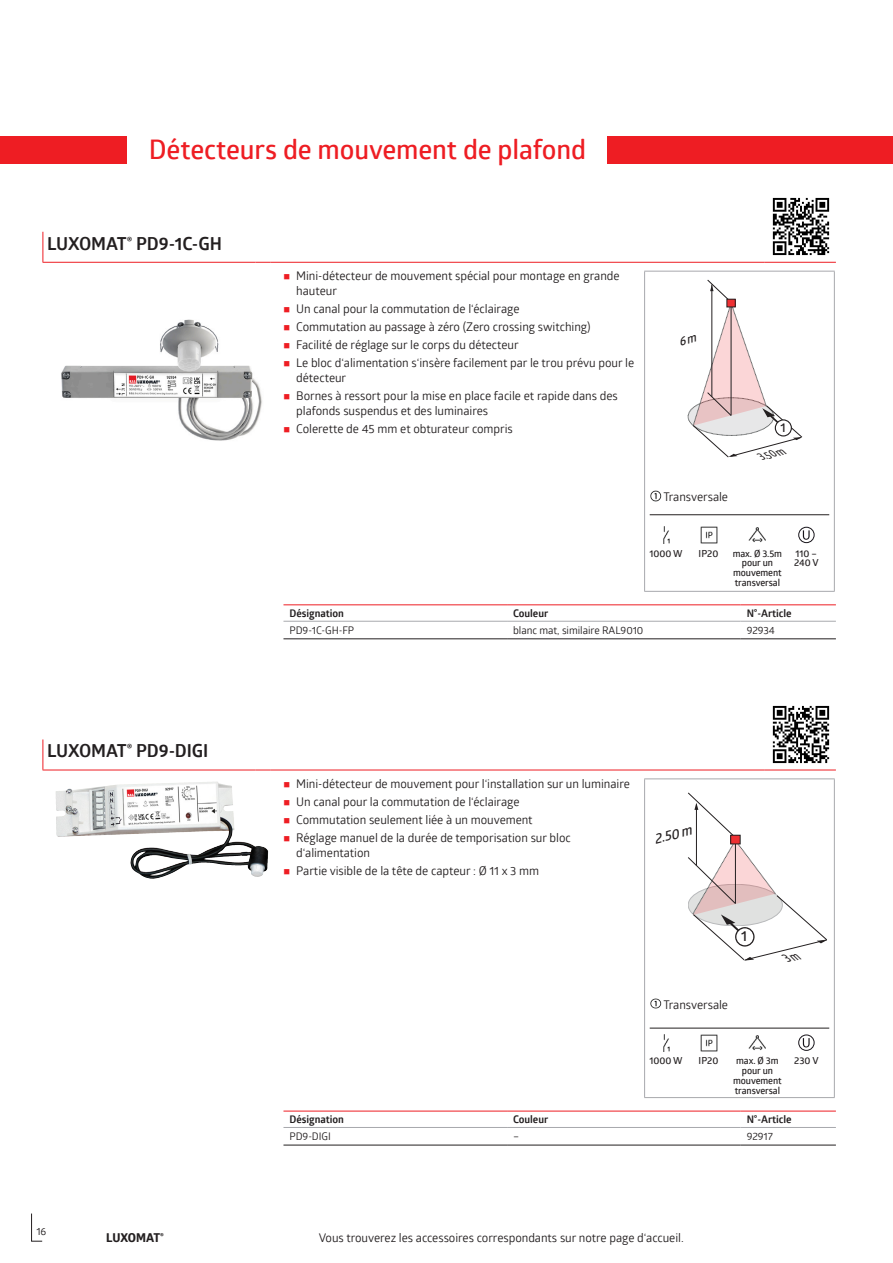
<style>
.page{position:relative;width:893px;height:1263px;background:#fff}
.page>*{position:absolute;margin:0;border:0;box-sizing:border-box;transform-origin:0 0}
.t1{font:600 27px "Glober";letter-spacing:-.005em;color:#ee1d23}
.t2{font:700 18px "Glober";letter-spacing:-.005em;color:#231f20}
.t3{font:600 14.55px "Glober";color:#231f20}
.t4{font:italic 600 14.1px "Glober";color:#231f20;scale:.95 1}
.t5{font:600 12.75px "Glober";color:#231f20}
.t6{font:12px/18px "Glober";letter-spacing:-.005em;color:#231f20}
.t7{font:700 12px "Globerx";letter-spacing:-.01em;color:#231f20}
.t8{font:italic 600 10.95px "Glober";color:#231f20;scale:.81 1}
.t9{font:10.5px "Glober";letter-spacing:-.005em;color:#231f20}
.t10{font:700 10.5px "Glober";letter-spacing:-.005em;color:#231f20}
.t11{font:600 9.75px/9.8px "Glober";letter-spacing:-.01em;color:#231f20;text-align:center}
.t12{font:700 7.05px "Globerx";color:#231f20}
</style>
<div class="page">
<div style="left:0;top:136px;width:893px;height:28px;background:#ee1d23"></div>
<svg style="left:31px;top:1213px;width:12px;height:29px"></svg>
<div style="left:128px;top:132px;width:479px;height:36px;background:#fff"></div>
<hr style="left:765px;top:770px;width:71px;height:1px;background:#ee1d23">
<hr style="left:43px;top:739px;width:1px;height:31px;background:#ee1d23">
<hr style="left:43px;top:770px;width:212px;height:1px;background:#ee1d23">
<svg style="left:255px;top:770px;width:16px;height:1px"></svg>
<hr style="left:271px;top:770px;width:494px;height:1px;background:#ee1d23">
<img style="left:772px;top:705px;width:58px;height:59px">
<img style="left:56px;top:782px;width:160px;height:55px">
<hr style="left:644px;top:779px;width:1px;height:318px;background:#a8a9ad">
<hr style="left:644px;top:778px;width:191px;height:1px;background:#a8a9ad">
<hr style="left:834px;top:779px;width:1px;height:318px;background:#a8a9ad">
<hr style="left:644px;top:1097px;width:191px;height:1px;background:#a8a9ad">
<svg style="left:651px;top:998px;width:10px;height:11px"></svg>
<hr style="left:650px;top:1028px;width:179px;height:1px;background:#231f20">
<img style="left:663px;top:1034px;width:7px;height:17px">
<img style="left:700px;top:1034px;width:17px;height:17px">
<img style="left:749px;top:1035px;width:17px;height:16px">
<div style="left:798px;top:1034px;width:16px;height:17px;border:1px solid #17141a;border-radius:50%"></div>
<svg style="left:803px;top:1038px;width:7px;height:9px"></svg>
<hr style="left:283px;top:1145px;width:224px;height:1px;background:#231f20">
<hr style="left:507px;top:1145px;width:234px;height:1px;background:#231f20">
<hr style="left:741px;top:1145px;width:95px;height:1px;background:#231f20">
<hr style="left:283px;top:1111px;width:224px;height:1px;background:#ee1d23">
<hr style="left:283px;top:1127px;width:224px;height:1px;background:#a8a9ad">
<hr style="left:507px;top:1127px;width:234px;height:1px;background:#a8a9ad">
<hr style="left:741px;top:1127px;width:95px;height:1px;background:#a8a9ad">
<hr style="left:507px;top:1111px;width:234px;height:1px;background:#ee1d23">
<hr style="left:741px;top:1111px;width:95px;height:1px;background:#ee1d23">
<hr style="left:765px;top:262px;width:71px;height:1px;background:#ee1d23">
<hr style="left:43px;top:232px;width:1px;height:30px;background:#ee1d23">
<hr style="left:43px;top:262px;width:212px;height:1px;background:#ee1d23">
<svg style="left:255px;top:262px;width:16px;height:1px"></svg>
<hr style="left:271px;top:262px;width:494px;height:1px;background:#ee1d23">
<img style="left:772px;top:197px;width:58px;height:59px">
<img style="left:61px;top:319px;width:201px;height:122px">
<hr style="left:644px;top:271px;width:1px;height:320px;background:#a8a9ad">
<hr style="left:644px;top:271px;width:191px;height:1px;background:#a8a9ad">
<hr style="left:834px;top:271px;width:1px;height:320px;background:#a8a9ad">
<hr style="left:644px;top:591px;width:191px;height:1px;background:#a8a9ad">
<svg style="left:651px;top:490px;width:10px;height:11px"></svg>
<hr style="left:650px;top:514px;width:179px;height:1px;background:#231f20">
<img style="left:663px;top:526px;width:7px;height:17px">
<img style="left:700px;top:526px;width:17px;height:17px">
<img style="left:749px;top:527px;width:17px;height:16px">
<div style="left:798px;top:527px;width:16px;height:16px;border:1px solid #17141a;border-radius:50%"></div>
<svg style="left:803px;top:530px;width:7px;height:10px"></svg>
<svg style="left:283px;top:605px;width:553px;height:16px"></svg>
<hr style="left:283px;top:638px;width:224px;height:1px;background:#231f20">
<hr style="left:507px;top:638px;width:234px;height:1px;background:#231f20">
<hr style="left:741px;top:638px;width:95px;height:1px;background:#231f20">
<hr style="left:283px;top:604px;width:224px;height:1px;background:#ee1d23">
<hr style="left:283px;top:621px;width:224px;height:1px;background:#a8a9ad">
<hr style="left:507px;top:621px;width:234px;height:1px;background:#a8a9ad">
<hr style="left:741px;top:621px;width:95px;height:1px;background:#a8a9ad">
<hr style="left:507px;top:604px;width:234px;height:1px;background:#ee1d23">
<hr style="left:741px;top:604px;width:95px;height:1px;background:#ee1d23">
<svg style="left:688px;top:792px;width:139px;height:169px"></svg>
<svg style="left:687px;top:280px;width:115px;height:177px"></svg>
<h1 class="t1" style="left:149px;top:131px;width:439px">Détecteurs de mouvement de plafond</h1>
<h2 class="t2" style="left:47px;top:230px;width:176px">LUXOMAT<sup>®</sup> PD9-1C-GH</h2>
<h2 class="t2" style="left:47px;top:738px;width:163px">LUXOMAT<sup>®</sup> PD9-DIGI</h2>
<p class="t6" style="left:296px;top:268px;width:325px;line-height:15px">Mini-détecteur de mouvement spécial pour montage en grande hauteur</p>
<p class="t6" style="left:296px;top:299px;width:339px">Un canal pour la commutation de l‘éclairage<br>Commutation au passage à zéro (Zero crossing switching)<br>Facilité de réglage sur le corps du détecteur<br>Le bloc d‘alimentation s‘insère facilement par le trou prévu pour le</p>
<p class="t6" style="left:296px;top:368px;width:323px">détecteur<br>Bornes à ressort pour la mise en place facile et rapide dans des</p>
<p class="t6" style="left:296px;top:401px;width:218px">plafonds suspendus et des luminaires<br>Colerette de 45 mm et obturateur compris</p>
<p class="t6" style="left:663px;top:487px;width:66px">Transversale</p>
<p class="t5" style="left:780px;top:418px;width:7px">1</p>
<p class="t8" style="left:759px;top:449px;width:34px;rotate:-16deg">3.50m</p>
<p class="t11" style="left:649px;top:548px;width:35px">1000 W</p>
<p class="t11" style="left:699px;top:548px;width:21px">IP20</p>
<p class="t11" style="left:733px;top:548px;width:51px">max. Ø 3.5m pour un mouvement transversal</p>
<p class="t11" style="left:794px;top:548px;width:26px;text-align:left">110 –<br>240 V</p>
<p class="t10" style="left:289px;top:606px;width:56px">Désignation</p>
<p class="t10" style="left:513px;top:606px;width:37px">Couleur</p>
<p class="t10" style="left:747px;top:606px;width:46px">N°-Article</p>
<p class="t9" style="left:289px;top:623px;width:66px">PD9-1C-GH-FP</p>
<p class="t9" style="left:513px;top:623px;width:132px">blanc mat, similaire RAL9010</p>
<p class="t9" style="left:747px;top:623px;width:30px">92934</p>
<p class="t6" style="left:296px;top:774px;width:335px">Mini-détecteur de mouvement pour l‘installation sur un luminaire Un canal pour la commutation de l‘éclairage<br>Commutation seulement liée à un mouvement<br>Réglage manuel de la durée de temporisation sur bloc</p>
<p class="t6" style="left:296px;top:843px;width:244px">d‘alimentation<br>Partie visible de la tête de capteur : Ø 11 x 3 mm</p>
<p class="t4" style="left:652px;top:829px;width:42px;rotate:-14deg">2.50 m</p>
<p class="t3" style="left:741px;top:926px;width:8px">1</p>
<p class="t6" style="left:663px;top:995px;width:66px">Transversale</p>
<p class="t11" style="left:649px;top:1056px;width:35px">1000 W</p>
<p class="t11" style="left:699px;top:1056px;width:21px">IP20</p>
<p class="t11" style="left:733px;top:1056px;width:50px">max. Ø 3m pour un mouvement transversal</p>
<p class="t11" style="left:794px;top:1056px;width:26px">230 V</p>
<p class="t10" style="left:289px;top:1112px;width:56px">Désignation</p>
<p class="t10" style="left:513px;top:1112px;width:37px">Couleur</p>
<p class="t10" style="left:747px;top:1112px;width:46px">N°-Article</p>
<p class="t9" style="left:289px;top:1129px;width:43px">PD9-DIGI</p>
<p class="t9" style="left:513px;top:1129px;width:8px">–</p>
<p class="t9" style="left:747px;top:1129px;width:28px">92917</p>
<p class="t9" style="left:36px;top:1224px;width:11px">16</p>
<p class="t7" style="left:106px;top:1229px;width:55px">LUXOMAT</p>
<p class="t6" style="left:319px;top:1228px;width:366px">Vous trouverez les accessoires correspondants sur notre page d‘accueil.</p>
<p class="t12" style="left:160px;top:1230px;width:5px">®</p>
</div>
